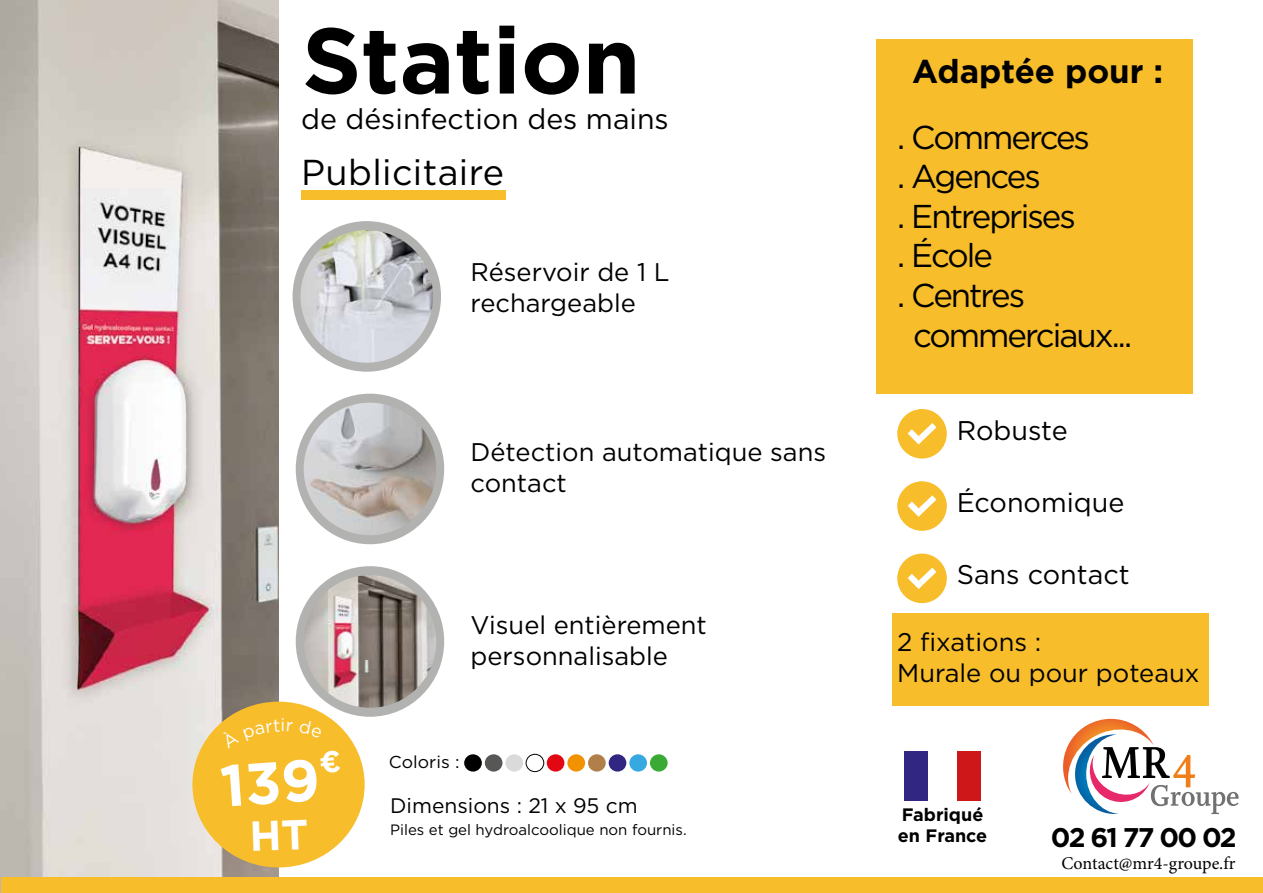
<style>
.page{position:relative;width:1263px;height:893px;background:#fff}
.page>*{position:absolute;margin:0;border:0;box-sizing:border-box;transform-origin:0 0}
.t1{font:700 93px "Gotham";color:#000}
.t2{font:36px "Gotham";letter-spacing:.01em;color:#000}
.t3{font:33px "Gotham";letter-spacing:-.06em;color:#000}
.t4{font:700 33px "Gotham";color:#000}
.t5{font:28.5px "Gotham";color:#000}
.t6{font:27px "Gotham";color:#000}
.t7{font:700 27px "Gotham";letter-spacing:-.07em;color:#000}
.t8{font:25.5px/30.6px "Gotham";color:#000}
.t9{font:21px "Gotham";color:#000}
.t10{font:18px "Minion Pro";color:#000}
.t11{font:700 18px/21.6px "Gotham";color:#000}
.t12{font:18px "Gotham";color:#fff}
.t13{font:17.25px "Gotham";color:#000}
.t14{font:15px "Gotham";color:#000}
</style>
<div class="page">
<img style="left:0;top:0;width:279px;height:893px">
<div style="left:301px;top:190px;width:205px;height:9px;background:#f7bd2a"></div>
<div style="left:293px;top:221px;width:148px;height:151px;background:#b2b3b0;border-radius:50%"></div>
<div style="left:192px;top:702px;width:173px;height:165px;background:#f7bd2a;border-radius:50%"></div>
<div style="left:296px;top:566px;width:148px;height:151px;background:#b2b3b0;border-radius:50%"></div>
<div style="left:296px;top:394px;width:148px;height:150px;background:#b2b3b0;border-radius:50%"></div>
<div style="left:1px;top:877px;width:1262px;height:16px;background:#f7bd2a"></div>
<img style="left:300px;top:230px;width:133px;height:133px;border-radius:66px">
<img style="left:304px;top:403px;width:132px;height:132px;border-radius:66px">
<img style="left:304px;top:575px;width:132px;height:133px;border-radius:66px">
<div style="left:876px;top:39px;width:316px;height:355px;background:#f7bd2a"></div>
<div style="left:897px;top:409px;width:50px;height:50px;background:#f7bd2a;border-radius:50%"></div>
<svg style="left:901px;top:417px;width:42px;height:34px"></svg>
<div style="left:897px;top:481px;width:50px;height:50px;background:#f7bd2a;border-radius:50%"></div>
<svg style="left:901px;top:489px;width:42px;height:34px"></svg>
<div style="left:897px;top:554px;width:50px;height:49px;background:#f7bd2a;border-radius:50%"></div>
<svg style="left:901px;top:561px;width:42px;height:34px"></svg>
<div style="left:464px;top:754px;width:18px;height:18px;background:#000;border-radius:50%"></div>
<div style="left:526px;top:754px;width:18px;height:18px;border:1px solid #000;border-radius:50%"></div>
<div style="left:547px;top:754px;width:17px;height:18px;background:#e30613;border-radius:50%"></div>
<div style="left:567px;top:754px;width:18px;height:18px;background:#f39200;border-radius:50%"></div>
<div style="left:588px;top:754px;width:18px;height:18px;background:#b17f4a;border-radius:50%"></div>
<div style="left:485px;top:754px;width:17px;height:18px;background:#575756;border-radius:50%"></div>
<div style="left:505px;top:754px;width:18px;height:18px;background:#dadada;border-radius:50%"></div>
<div style="left:609px;top:754px;width:17px;height:18px;background:#312783;border-radius:50%"></div>
<div style="left:629px;top:754px;width:18px;height:18px;background:#36a9e1;border-radius:50%"></div>
<div style="left:650px;top:754px;width:18px;height:18px;background:#3aaa35;border-radius:50%"></div>
<div style="left:893px;top:614px;width:316px;height:92px;background:#f7bd2a"></div>
<svg style="left:1063px;top:719px;width:175px;height:95px"></svg>
<div style="left:904px;top:751px;width:23px;height:50px;background:#312783"></div>
<div style="left:957px;top:751px;width:24px;height:50px;background:#cd1719"></div>
<h1 class="t1" style="left:302px;top:-1px;width:340px">Station</h1>
<p class="t5" style="left:301px;top:101px;width:369px">de désinfection des mains</p>
<h2 class="t2" style="left:301px;top:149px;width:205px">Publicitaire</h2>
<p class="t8" style="left:471px;top:256px;width:201px">Réservoir de 1 L rechargeable</p>
<p class="t12" style="left:281px;top:713px;width:6px">i</p>
<p class="t8" style="left:471px;top:436px;width:357px">Détection automatique sans contact</p>
<p class="t8" style="left:471px;top:609px;width:238px">Visuel entièrement personnalisable</p>
<p class="t13" style="left:389px;top:751px;width:72px">Coloris :</p>
<p class="t9" style="left:390px;top:792px;width:249px">Dimensions : 21 x 95 cm</p>
<p class="t14" style="left:390px;top:820px;width:298px">Piles et gel hydroalcoolique non fournis.</p>
<p class="t4" style="left:912px;top:49px;width:253px">Adaptée pour :</p>
<p class="t3" style="left:897px;top:116px;width:194px">. Commerces</p>
<p class="t3" style="left:897px;top:155px;width:145px">. Agences</p>
<p class="t3" style="left:897px;top:195px;width:180px">. Entreprises</p>
<p class="t3" style="left:897px;top:235px;width:97px">. École</p>
<p class="t3" style="left:897px;top:274px;width:129px">. Centres</p>
<p class="t3" style="left:913px;top:314px;width:221px">commerciaux...</p>
<p class="t6" style="left:957px;top:413px;width:112px">Robuste</p>
<p class="t6" style="left:957px;top:485px;width:169px">Économique</p>
<p class="t6" style="left:957px;top:557px;width:175px">Sans contact</p>
<p class="t8" style="left:897px;top:626px;width:304px">2 fixations :<br>Murale ou pour poteaux</p>
<p class="t11" style="left:898px;top:803px;width:91px">Fabriqué en France</p>
<p class="t7" style="left:1051px;top:820px;width:187px">02 61 77 00 02</p>
<p class="t10" style="left:1061px;top:852px;width:176px">Contact@mr4-groupe.fr</p>
</div>
